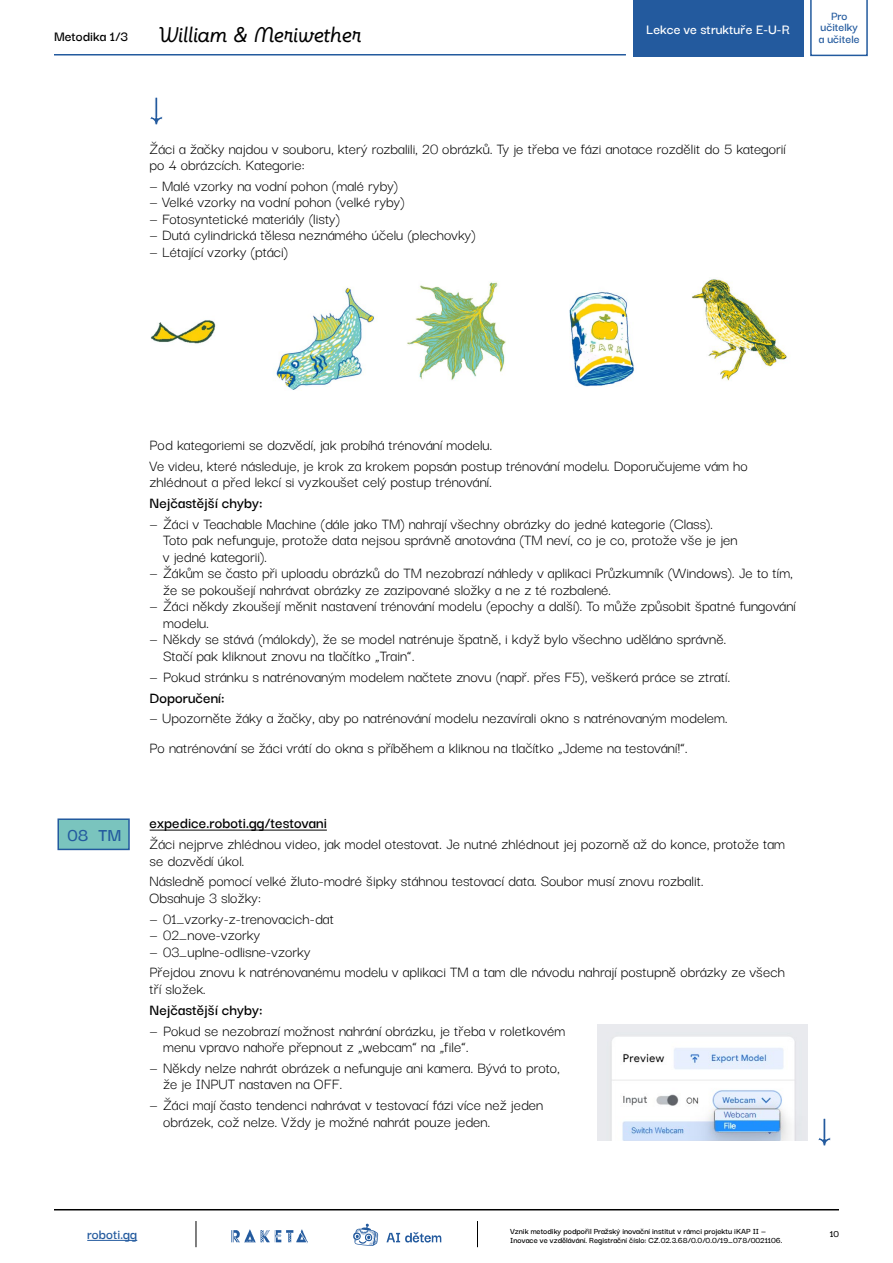
<style>
.page{position:relative;width:893px;height:1263px;background:#fff}
.page>*{position:absolute;margin:0;border:0;box-sizing:border-box;transform-origin:0 0}
.t1{font:21px "Integrascript";color:#000}
.t2{font:600 19.5px "Darker Grotesque";color:#235a9e}
.t3{font:16.5px/16.5px "Darker Grotesque";color:#000}
.t4{font:600 16.5px "Darker Grotesque";color:#000}
.t5{font:600 15px "Darker Grotesque";color:#fff}
.t6{font:600 15px "Darker Grotesque";color:#000}
.t7{font:600 15px "Darker Grotesque";color:#235a9e}
.t8{font:600 12.9px/11.4px "Darker Grotesque";color:#235a9e;text-align:center}
.t9{font:600 10.5px "Darker Grotesque";color:#000}
.t10{font:600 9px/9px "Darker Grotesque";color:#000}
</style>
<div class="page">
<hr style="left:54px;top:1209px;width:785px;height:1px;background:#000">
<hr style="left:54px;top:54px;width:572px;height:2px;background:#235a9e">
<hr style="left:87px;top:1240px;width:50px;height:1px;background:#235a9e">
<svg style="left:196px;top:1221px;width:1px;height:26px"></svg>
<svg style="left:477px;top:1221px;width:1px;height:26px"></svg>
<div style="left:633px;top:0;width:170px;height:56px;background:#235a9e"></div>
<svg style="left:810px;top:0;width:58px;height:56px"></svg>
<img style="left:232px;top:1230px;width:76px;height:13px">
<svg style="left:386px;top:1232px;width:55px;height:10px"></svg>
<svg style="left:353px;top:1224px;width:25px;height:22px"></svg>
<svg style="left:150px;top:97px;width:13px;height:28px"></svg>
<img style="left:150px;top:279px;width:637px;height:111px">
<hr style="left:150px;top:830px;width:177px;height:1px;background:#000">
<div style="left:58px;top:819px;width:71px;height:30px;background:#7ac4be"></div>
<div style="left:57px;top:818px;width:73px;height:32px;border:2px solid #235a9e"></div>
<svg style="left:818px;top:1118px;width:13px;height:28px"></svg>
<img style="left:598px;top:1025px;width:210px;height:115px">
<p class="t6" style="left:54px;top:25px;width:76px">Metodika 1/3</p>
<p class="t1" style="left:158px;top:21px;width:205px">William &amp; Meriwether</p>
<p class="t5" style="left:646px;top:18px;width:145px">Lekce ve struktuře E-U-R</p>
<p class="t8" style="left:819px;top:9px;width:42px">Pro učitelky a učitele</p>
<p class="t3" style="left:150px;top:139px;width:638px">Žáci a žačky najdou v souboru, který rozbalili, 20 obrázků. Ty je třeba ve fázi anotace rozdělit do 5 kategorií po 4 obrázcích. Kategorie:</p>
<p class="t3" style="left:150px;top:176px;width:250px">— Malé vzorky na vodní pohon (malé ryby)</p>
<p class="t3" style="left:150px;top:193px;width:257px">— Velké vzorky na vodní pohon (velké ryby)</p>
<p class="t3" style="left:150px;top:209px;width:192px">— Fotosyntetické materiály (listy)</p>
<p class="t3" style="left:150px;top:226px;width:328px">— Dutá cylindrická tělesa neznámého účelu (plechovky)</p>
<p class="t3" style="left:150px;top:242px;width:140px">— Létající vzorky (ptáci)</p>
<p class="t2" style="left:67px;top:820px;width:56px">08 TM</p>
<p class="t3" style="left:150px;top:433px;width:600px;line-height:20.7px">Pod kategoriemi se dozvědí, jak probíhá trénování modelu.<br>Ve videu, které následuje, je krok za krokem popsán postup trénování modelu. Doporučujeme vám ho</p>
<p class="t3" style="left:150px;top:473px;width:344px">zhlédnout a před lekcí si vyzkoušet celý postup trénování.</p>
<p class="t4" style="left:150px;top:491px;width:115px">Nejčastější chyby:</p>
<p class="t3" style="left:163px;top:514px;width:576px;text-indent:-13px">— Žáci v Teachable Machine (dále jako TM) nahrají všechny obrázky do jedné kategorie (Class).<br>Toto pak nefunguje, protože data nejsou správně anotována (TM neví, co je co, protože vše je jen v jedné kategorii).</p>
<p class="t3" style="left:163px;top:564px;width:631px;text-indent:-13px">— Žákům se často při uploadu obrázků do TM nezobrazí náhledy v aplikaci Průzkumník (Windows). Je to tím, že se pokoušejí nahrávat obrázky ze zazipované složky a ne z té rozbalené.</p>
<p class="t3" style="left:163px;top:597px;width:634px;text-indent:-13px">— Žáci někdy zkoušejí měnit nastavení trénování modelu (epochy a další). To může způsobit špatné fungování modelu.</p>
<p class="t3" style="left:163px;top:630px;width:565px;text-indent:-13px">— Někdy se stává (málokdy), že se model natrénuje špatně, i když bylo všechno uděláno správně.<br>Stačí pak kliknout znovu na tlačítko „Train”.</p>
<p class="t3" style="left:150px;top:667px;width:582px">— Pokud stránku s natrénovaným modelem načtete znovu (např. přes F5), veškerá práce se ztratí.</p>
<p class="t4" style="left:150px;top:685px;width:77px">Doporučení:</p>
<p class="t3" style="left:150px;top:702px;width:580px;line-height:30px">— Upozorněte žáky a žačky, aby po natrénování modelu nezavírali okno s natrénovaným modelem.<br>Po natrénování se žáci vrátí do okna s příběhem a kliknou na tlačítko „Jdeme na testování!”.</p>
<p class="t4" style="left:150px;top:811px;width:179px">expedice.roboti.gg/testovani</p>
<p class="t3" style="left:150px;top:835px;width:637px">Žáci nejprve zhlédnou video, jak model otestovat. Je nutné zhlédnout jej pozorně až do konce, protože tam se dozvědí úkol.</p>
<p class="t3" style="left:150px;top:872px;width:556px">Následně pomocí velké žluto-modré šipky stáhnou testovací data. Soubor musí znovu rozbalit.<br>Obsahuje 3 složky:</p>
<p class="t3" style="left:150px;top:909px;width:186px">— 01_vzorky-z-trenovacich-dat</p>
<p class="t3" style="left:150px;top:926px;width:112px">— 02_nove-vzorky</p>
<p class="t3" style="left:150px;top:940px;width:637px;line-height:20.7px">— 03_uplne-odlisne-vzorky<br>Přejdou znovu k natrénovanému modelu v aplikaci TM a tam dle návodu nahrají postupně obrázky ze všech</p>
<p class="t3" style="left:150px;top:979px;width:58px">tří složek.</p>
<p class="t4" style="left:150px;top:997px;width:115px">Nejčastější chyby:</p>
<p class="t3" style="left:163px;top:1021px;width:404px;text-indent:-13px">— Pokud se nezobrazí možnost nahrání obrázku, je třeba v roletkovém menu vpravo nahoře přepnout z „webcam” na „file”.</p>
<p class="t3" style="left:163px;top:1058px;width:398px;text-indent:-13px">— Někdy nelze nahrát obrázek a nefunguje ani kamera. Bývá to proto, že je INPUT nastaven na OFF.</p>
<p class="t3" style="left:163px;top:1095px;width:382px;text-indent:-13px">— Žáci mají často tendenci nahrávat v testovací fázi více než jeden obrázek, což nelze. Vždy je možné nahrát pouze jeden.</p>
<p class="t7" style="left:87px;top:1223px;width:52px">roboti.gg</p>
<p class="t10" style="left:510px;top:1226px;width:274px">Vznik metodiky podpořil Pražský inovační institut v rámci projektu iKAP II —<br>Inovace ve vzdělávání. Registrační číslo: CZ.02.3.68/0.0/0.0/19_078/0021106.</p>
<p class="t9" style="left:830px;top:1226px;width:11px">10</p>
</div>
